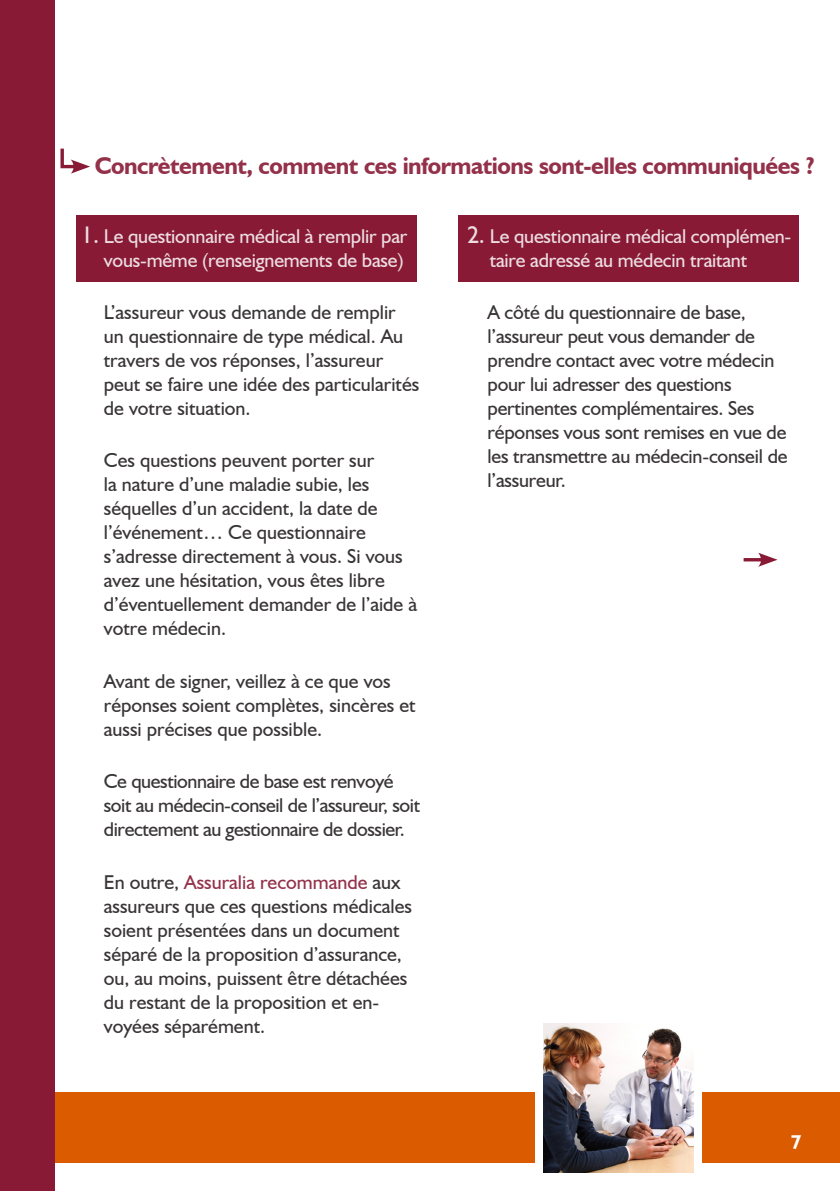
<style>
.page{position:relative;width:840px;height:1191px;background:#fff}
.page>*{position:absolute;margin:0;border:0;box-sizing:border-box;transform-origin:0 0}
.t1{font:700 24px "Humanist 521 BT";letter-spacing:-.02em;color:#94314a}
.t2{font:20px/24px "Humanist 521 BT";color:#393536}
.t3{font:20px/24px "Humanist 521 BT";letter-spacing:-.01em;color:#eddde1;text-align:right}
.t4{font:20px/24px "Humanist 521 BT";letter-spacing:-.02em;color:#393536}
.t5{font:700 20px "Humanist 521 BT";color:#fff}
.s1{font-size:24px}
.s2{color:#94314a}
</style>
<div class="page">
<div style="left:36px;top:1091px;width:803px;height:71px;background:#da5b00"></div>
<div style="left:0;top:0;width:55px;height:1191px;background:#881a36"></div>
<div style="left:458px;top:215px;width:340px;height:67px;background:#881a36"></div>
<div style="left:76px;top:215px;width:341px;height:67px;background:#881a36"></div>
<div style="left:535px;top:1015px;width:166px;height:166px;background:#fff"></div>
<img style="left:543px;top:1023px;width:149px;height:149px">
<svg style="left:60px;top:148px;width:30px;height:26px"></svg>
<hr style="left:743px;top:558px;width:21px;height:3px;background:#881a36">
<svg style="left:757px;top:552px;width:20px;height:15px"></svg>
<p class="t1" style="left:95px;top:151px;width:721px">Concrètement, comment ces informations sont-elles communiquées ?</p>
<p class="t3" style="left:81px;top:223px;width:327px"><span class="s1">1.</span> Le questionnaire médical à remplir par vous-même (renseignements de base)</p>
<p class="t2" style="left:104px;top:300px;width:317px">L’assureur vous demande de remplir un questionnaire de type médical. Au travers de vos réponses, l’assureur peut se faire une idée des particularités de votre situation.</p>
<p class="t2" style="left:104px;top:448px;width:314px">Ces questions peuvent porter sur<br>la nature d’une maladie subie, les séquelles d’un accident, la date de l’événement… Ce questionnaire s’adresse directement à vous. Si vous avez une hésitation, vous êtes libre d’éventuellement demander de l’aide à votre médecin.</p>
<p class="t2" style="left:104px;top:668px;width:313px">Avant de signer, veillez à ce que vos réponses soient complètes, sincères et aussi précises que possible.</p>
<p class="t4" style="left:104px;top:769px;width:317px">Ce questionnaire de base est renvoyé soit au médecin-conseil de l’assureur, soit directement au gestionnaire de dossier.</p>
<p class="t2" style="left:104px;top:869px;width:309px">En outre, <span class="s2">Assuralia recommande</span> aux assureurs que ces questions médicales soient présentées dans un document séparé de la proposition d’assurance, ou, au moins, puissent être détachées du restant de la proposition et en&shy;voyées séparément.</p>
<p class="t3" style="left:489px;top:223px;width:303px;text-align:left;text-indent:-23px"><span class="s1">2.</span> Le questionnaire médical complémen&shy;taire adressé au médecin traitant</p>
<p class="t2" style="left:487px;top:299px;width:301px">A côté du questionnaire de base, l’assureur peut vous demander de prendre contact avec votre médecin pour lui adresser des questions pertinentes complémentaires. Ses réponses vous sont remises en vue de les transmettre au médecin-conseil de l’assureur.</p>
<p class="t5" style="left:790px;top:1129px;width:12px">7</p>
</div>
